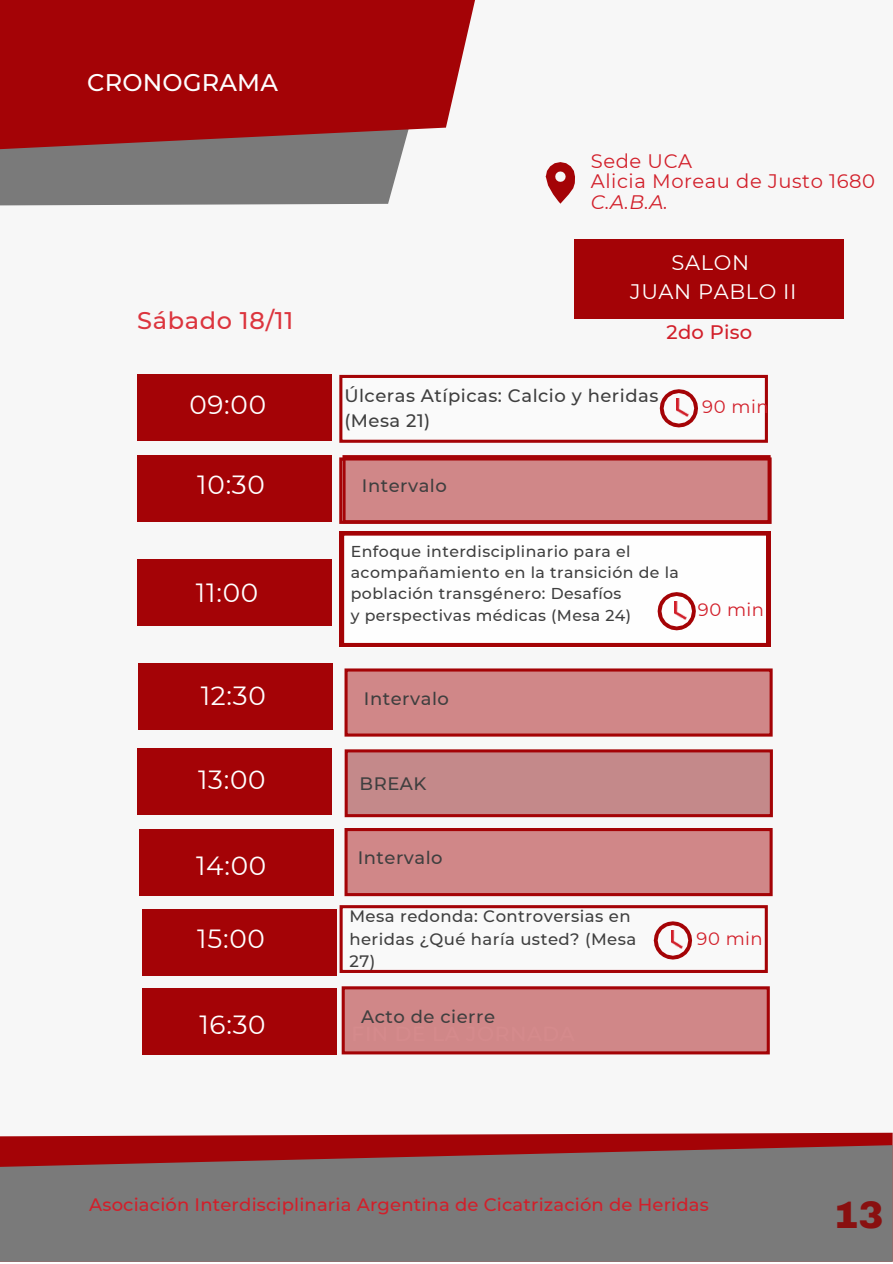
<style>
.page{position:relative;width:893px;height:1264px;background:#fff}
.page>*{position:absolute;margin:0;border:0;box-sizing:border-box;transform-origin:0 0}
.t1{font:900 37.5px "Archivo";color:#891010}
.t2{font:26.25px "Montserrat";letter-spacing:.03em;color:#fff}
.t3{font:500 24px "Montserrat";letter-spacing:.03em;color:#dc353e}
.t4{font:500 24px "Montserrat";letter-spacing:.01em;color:#fefefe}
.t5{font:21px "Montserrat";letter-spacing:.03em;color:#fff}
.t6{font:19.5px "Montserrat";letter-spacing:.03em;color:#d21f2a}
.t7{font:italic 19.5px "Montserrat";color:#d21f2a}
.t8{font:500 19.5px "Montserrat";letter-spacing:.01em;color:#d21f2a}
.t9{font:500 18px "Montserrat";letter-spacing:.03em;color:#3f3f3f}
.t10{font:500 18px "Montserrat";letter-spacing:.01em;color:#d21f2a}
.t11{font:18px "Montserrat";letter-spacing:.03em;color:#d21f2a}
.t12{font:500 16.5px/22.5px "Montserrat";letter-spacing:.03em;color:#3f3f3f}
.t13{font:500 15.75px/21.3px "Montserrat";letter-spacing:.03em;color:#3f3f3f}
</style>
<div class="page">
<div style="left:0;top:0;width:892px;height:1261px;background:#f7f7f7"></div>
<svg style="left:0;top:1132px;width:892px;height:13px;fill:#a40306"></svg>
<svg style="left:0;top:1145px;width:892px;height:116px;fill:#7a7a7a"></svg>
<div style="left:0;top:149px;width:403px;height:56px;background:#7a7a7a"></div>
<svg style="left:0;top:0;width:475px;height:149px;fill:#a40306"></svg>
<svg style="left:137px;top:374px;width:636px;height:548px"></svg>
<div style="left:574px;top:239px;width:270px;height:80px;background:#a40306"></div>
<svg style="left:545px;top:162px;width:30px;height:42px"></svg>
<div style="left:137px;top:374px;width:194px;height:66px;background:#a40306"></div>
<div style="left:344px;top:456px;width:425px;height:65px;background:#d08788"></div>
<div style="left:342px;top:455px;width:428px;height:68px;border:3px solid #a40306"></div>
<div style="left:339px;top:457px;width:432px;height:67px;border:3px solid #a40306"></div>
<div style="left:341px;top:376px;width:425px;height:65px;background:#fff"></div>
<div style="left:339px;top:375px;width:428px;height:68px;border:3px solid #a40306"></div>
<div style="left:137px;top:559px;width:194px;height:66px;background:#a40306"></div>
<div style="left:138px;top:663px;width:195px;height:67px;background:#a40306"></div>
<div style="left:137px;top:456px;width:194px;height:66px;background:#a40306"></div>
<svg style="left:659px;top:389px;width:39px;height:38px"></svg>
<img style="left:677px;top:399px;width:11px;height:17px">
<svg style="left:339px;top:531px;width:431px;height:116px"></svg>
<svg style="left:657px;top:592px;width:38px;height:38px"></svg>
<img style="left:674px;top:601px;width:12px;height:18px">
<div style="left:346px;top:829px;width:425px;height:65px;background:#d08788"></div>
<div style="left:344px;top:828px;width:428px;height:68px;border:3px solid #a40306"></div>
<div style="left:139px;top:829px;width:195px;height:67px;background:#a40306"></div>
<div style="left:143px;top:909px;width:194px;height:66px;background:#a40306"></div>
<div style="left:346px;top:751px;width:425px;height:64px;background:#c4898a"></div>
<div style="left:344px;top:749px;width:428px;height:68px;border:3px solid #a40306"></div>
<div style="left:341px;top:906px;width:425px;height:65px;background:#fdfdfd"></div>
<div style="left:339px;top:905px;width:428px;height:68px;border:3px solid #a40306"></div>
<svg style="left:653px;top:921px;width:39px;height:38px"></svg>
<img style="left:671px;top:930px;width:11px;height:18px">
<div style="left:343px;top:987px;width:425px;height:65px;background:#d08788"></div>
<div style="left:341px;top:986px;width:428px;height:68px;border:3px solid #a40306"></div>
<div style="left:143px;top:988px;width:194px;height:66px;background:#a40306"></div>
<div style="left:137px;top:748px;width:194px;height:66px;background:#a40306"></div>
<div style="left:346px;top:670px;width:425px;height:65px;background:#d08788"></div>
<div style="left:344px;top:668px;width:428px;height:68px;border:3px solid #a40306"></div>
<p class="t4" style="left:87px;top:68px;width:192px">CRONOGRAMA</p>
<p class="t3" style="left:137px;top:306px;width:158px">Sábado 18/11</p>
<p class="t2" style="left:189px;top:388px;width:78px">09:00</p>
<p class="t6" style="left:591px;top:149px;width:103px">Sede UCA</p>
<p class="t6" style="left:591px;top:170px;width:285px">Alicia Moreau de Justo 1680</p>
<p class="t7" style="left:591px;top:190px;width:79px">C.A.B.A.</p>
<p class="t5" style="left:671px;top:250px;width:79px">SALON</p>
<p class="t5" style="left:630px;top:279px;width:168px">JUAN PABLO II</p>
<p class="t8" style="left:666px;top:320px;width:87px">2do Piso</p>
<p class="t9" style="left:344px;top:384px;width:315px">Úlceras Atípicas: Calcio y heridas</p>
<p class="t9" style="left:344px;top:409px;width:87px">(Mesa 21)</p>
<p class="t11" style="left:702px;top:395px;width:68px">90 min</p>
<p class="t2" style="left:197px;top:469px;width:69px">10:30</p>
<p class="t9" style="left:362px;top:474px;width:86px">Intervalo</p>
<p class="t2" style="left:196px;top:576px;width:64px">11:00</p>
<p class="t13" style="left:351px;top:540px;width:329px">Enfoque interdisciplinario para el acompañamiento en la transición de la población transgénero: Desafíos</p>
<p class="t13" style="left:351px;top:604px;width:282px">y perspectivas médicas (Mesa 24)</p>
<p class="t11" style="left:698px;top:598px;width:68px">90 min</p>
<p class="t2" style="left:201px;top:679px;width:67px">12:30</p>
<p class="t9" style="left:364px;top:687px;width:86px">Intervalo</p>
<p class="t2" style="left:198px;top:763px;width:69px">13:00</p>
<p class="t2" style="left:196px;top:849px;width:72px">14:00</p>
<p class="t9" style="left:359px;top:772px;width:68px">BREAK</p>
<p class="t9" style="left:358px;top:846px;width:86px">Intervalo</p>
<p class="t12" style="left:349px;top:904px;width:288px">Mesa redonda: Controversias en heridas ¿Qué haría usted? (Mesa<br>27)</p>
<p class="t2" style="left:197px;top:922px;width:69px">15:00</p>
<p class="t11" style="left:696px;top:927px;width:68px">90 min</p>
<p class="t2" style="left:199px;top:1008px;width:68px">16:30</p>
<p class="t9" style="left:361px;top:1005px;width:135px">Acto de cierre</p>
<p class="t10" style="left:89px;top:1193px;width:621px">Asociación Interdisciplinaria Argentina de Cicatrización de Heridas</p>
<p class="t1" style="left:833px;top:1194px;width:51px">13</p>
</div>
